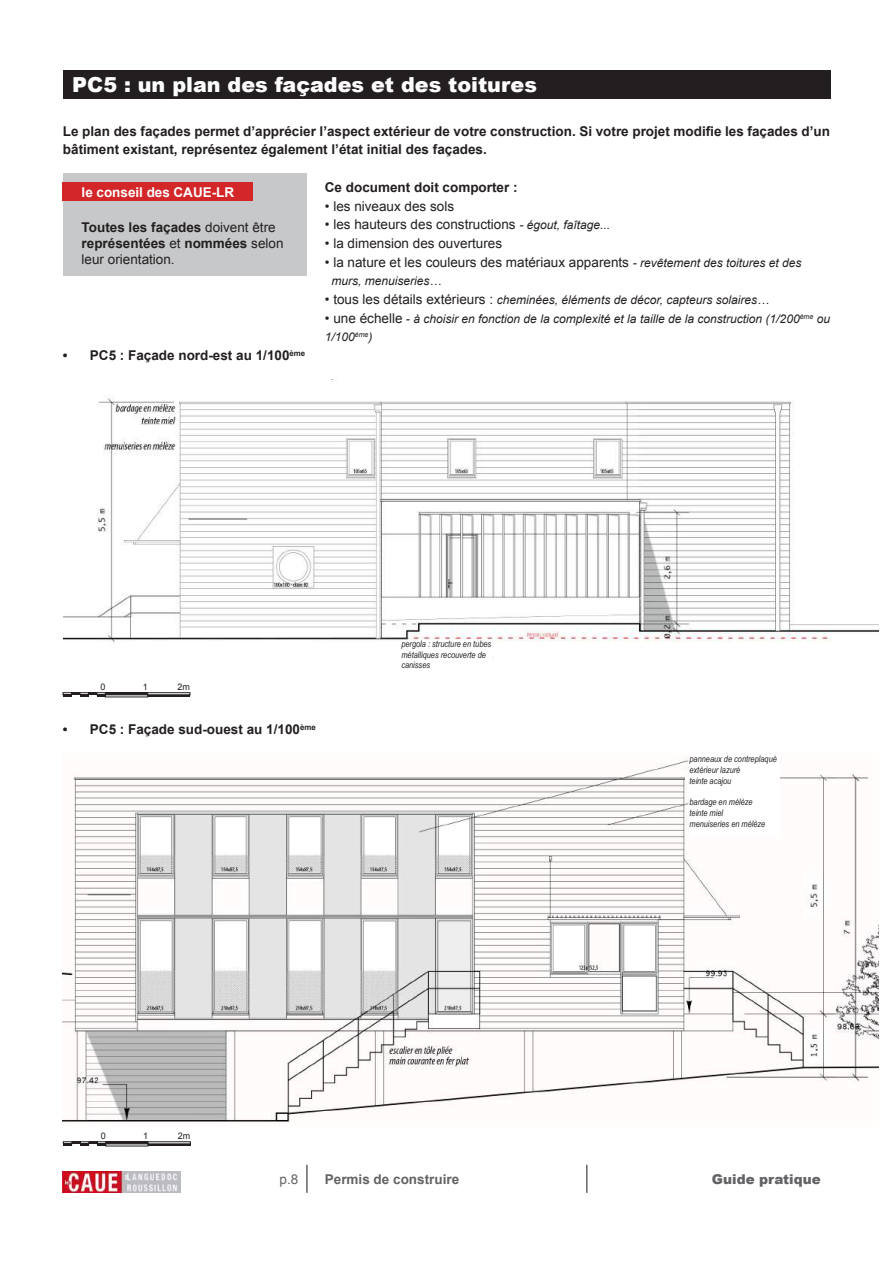
<style>
.page{position:relative;width:893px;height:1263px;background:#fff}
.page>*{position:absolute;margin:0;border:0;box-sizing:border-box;transform-origin:0 0}
.t1{font:900 20.7px "Arial";color:#fff}
.t2{font:700 13.5px/16.2px "Arial";color:#231f20}
.t3{font:13.5px "Arial";color:#231f20}
.t4{font:700 13.5px "Arial";color:#fff}
.t5{font:700 13.5px "Arial";color:#636366}
.t6{font:900 13.5px "Arial";color:#636366}
.t7{font:13.5px "Arial";color:#636366}
.t8{font:italic 12px/18.8px "Arial";color:#231f20}
.t9{font:italic 9px/10.8px "Arial Narrow";color:#231f20}
.t10{font:9px "Arial";color:#231f20}
.s1{font-style:italic;font-size:12px}
.s2{font-style:normal;font-size:13.5px}
.s3{font-weight:400}
</style>
<div class="page">
<img style="left:63px;top:1171px;width:117px;height:22px">
<hr style="left:306px;top:1165px;width:2px;height:28px;background:#636366">
<hr style="left:586px;top:1165px;width:2px;height:28px;background:#636366">
<div style="left:63px;top:70px;width:767px;height:28px;background:#231f20"></div>
<div style="left:63px;top:173px;width:243px;height:103px;background:#c7c8ca"></div>
<div style="left:63px;top:182px;width:190px;height:19px;background:#d32628"></div>
<hr style="left:105px;top:693px;width:43px;height:2px;background:#231f20">
<hr style="left:148px;top:695px;width:42px;height:2px;background:#231f20">
<div style="left:148px;top:693px;width:42px;height:2px;background:#fff;border:1px solid #231f20"></div>
<svg style="left:63px;top:692px;width:43px;height:5px"></svg>
<svg style="left:177px;top:692px;width:13px;height:2px"></svg>
<img style="left:63px;top:753px;width:815px;height:371px">
<img style="left:63px;top:379px;width:815px;height:264px">
<hr style="left:106px;top:1142px;width:42px;height:2px;background:#231f20">
<hr style="left:148px;top:1144px;width:42px;height:2px;background:#231f20">
<svg style="left:63px;top:1141px;width:43px;height:5px"></svg>
<svg style="left:177px;top:1141px;width:14px;height:2px"></svg>
<div style="left:401px;top:640px;width:91px;height:33px;background:#fff"></div>
<div style="left:689px;top:755px;width:91px;height:82px;background:#fff"></div>
<h1 class="t1" style="left:72px;top:69px;width:466px">PC5 : un plan des façades et des toitures</h1>
<p class="t2" style="left:63px;top:122px;width:769px;line-height:18.8px">Le plan des façades permet d’apprécier l’aspect extérieur de votre construction. Si votre projet modifie les façades d’un bâtiment existant, représentez également l’état initial des façades.</p>
<p class="t2" style="left:325px;top:179px;width:194px">Ce document doit comporter :</p>
<p class="t3" style="left:325px;top:197px;width:131px">• les niveaux des sols</p>
<p class="t3" style="left:325px;top:216px;width:287px">• les hauteurs des constructions <span class="s1">- égout, faîtage...</span></p>
<p class="t3" style="left:325px;top:234px;width:179px">• la dimension des ouvertures</p>
<p class="t3" style="left:325px;top:253px;width:478px">• la nature et les couleurs des matériaux apparents <span class="s1">- revêtement des toitures et des</span></p>
<p class="t8" style="left:332px;top:272px;width:112px">murs, menuiseries…</p>
<p class="t8" style="left:325px;top:291px;width:446px"><span class="s2">• tous les détails extérieurs :</span> cheminées, éléments de décor, capteurs solaires…</p>
<p class="t8" style="left:325px;top:309px;width:507px"><span class="s2">• une échelle</span> - à choisir en fonction de la complexité et la taille de la construction (1/200<sup>ème</sup> ou<br>1/100<sup>ème</sup>)</p>
<p class="t4" style="left:82px;top:183px;width:154px">le conseil des CAUE-LR</p>
<p class="t2" style="left:82px;top:220px;width:203px">Toutes les façades <span class="s3">doivent être </span>représentées <span class="s3">et</span> nommées <span class="s3">selon leur orientation.</span></p>
<p class="t2" style="left:63px;top:348px;width:244px">• PC5 : Façade nord-est au 1/100<sup>ème</sup></p>
<p class="t10" style="left:100px;top:681px;width:7px">0</p>
<p class="t10" style="left:143px;top:681px;width:7px">1</p>
<p class="t10" style="left:177px;top:681px;width:14px">2m</p>
<p class="t2" style="left:63px;top:722px;width:254px">• PC5 : Façade sud-ouest au 1/100<sup>ème</sup></p>
<p class="t9" style="left:401px;top:638px;width:91px">pergola : structure en tubes métalliques recouverte de canisses</p>
<p class="t10" style="left:101px;top:1130px;width:7px">0</p>
<p class="t10" style="left:143px;top:1130px;width:7px">1</p>
<p class="t10" style="left:178px;top:1130px;width:14px">2m</p>
<p class="t9" style="left:689px;top:753px;width:89px">panneaux de contreplaqué extérieur lazuré<br>teinte acajou</p>
<p class="t9" style="left:689px;top:796px;width:77px">bardage en mélèze teinte miel<br>menuiseries en mélèze</p>
<p class="t7" style="left:280px;top:1170px;width:20px">p.8</p>
<p class="t5" style="left:325px;top:1170px;width:136px">Permis de construire</p>
<p class="t6" style="left:712px;top:1169px;width:110px">Guide pratique</p>
</div>
